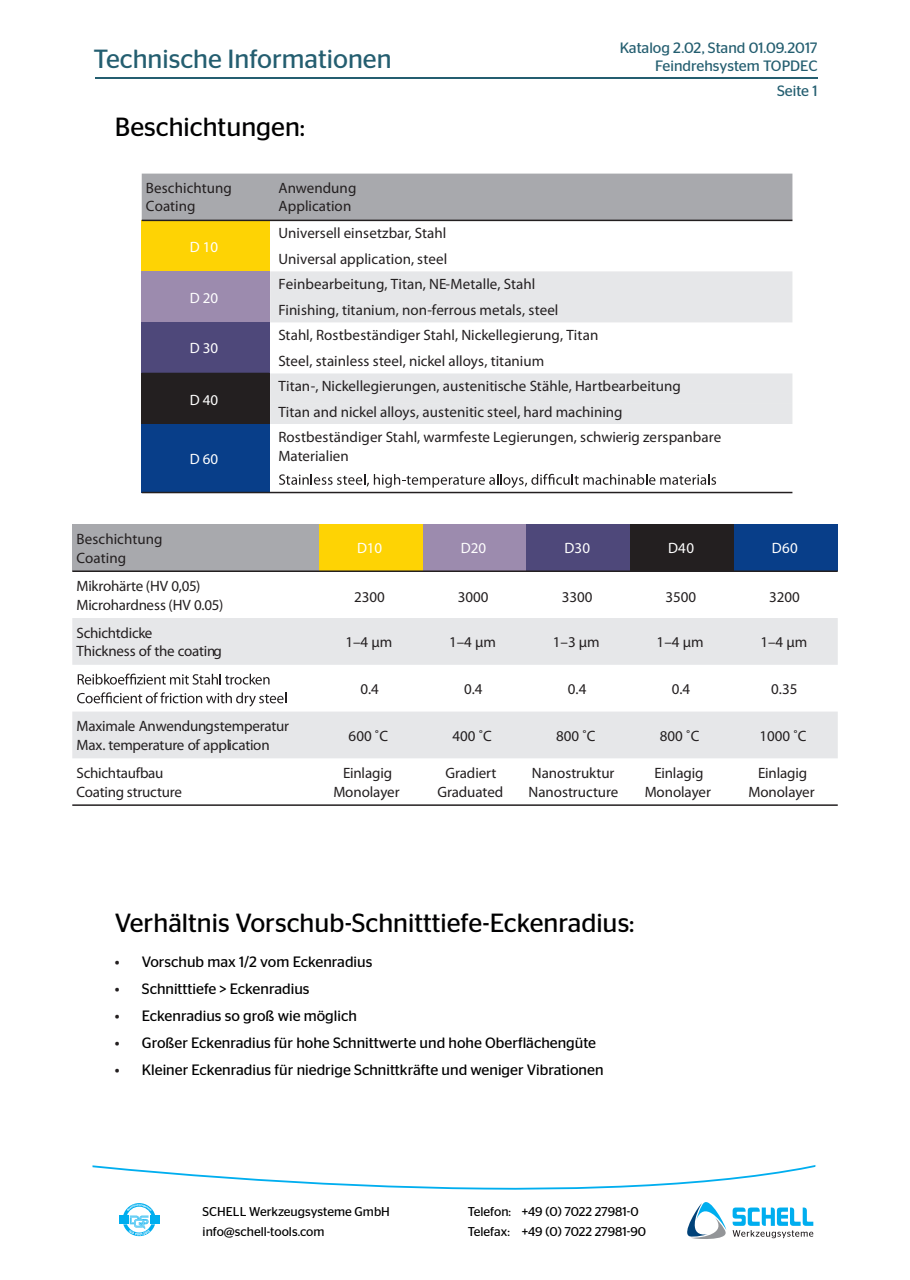
<style>
.page{position:relative;width:910px;height:1280px;background:#fff}
.page>*{position:absolute;margin:0;border:0;box-sizing:border-box;transform-origin:0 0}
.t1{font:26.25px "Stag Sans";color:#010001}
.t2{font:26.25px "Stag Sans";color:#245e70}
.t3{font:15px/18.8px "Myriad Pro";color:#231f20}
.t4{font:15px "Stag Sans";color:#010001}
.t5{font:15px/18.8px "Myriad Pro";letter-spacing:-.02em;color:#231f20}
.t6{font:15px/18px "Stag Sans";color:#245e70;text-align:right}
.t7{font:15px "Myriad Pro";color:#fff}
.t8{font:12.75px/19.8px "Stag Sans";color:#010001}
.s1{color:#231f20}
</style>
<div class="page">
<hr style="left:95px;top:77px;width:723px;height:1px;background:#245e70">
<div style="left:142px;top:174px;width:650px;height:46px;background:#a8a9ad"></div>
<div style="left:142px;top:220px;width:128px;height:51px;background:#fed304"></div>
<svg style="left:270px;top:473px;width:522px;height:19px"></svg>
<div style="left:142px;top:271px;width:128px;height:51px;background:#9c8bae"></div>
<div style="left:270px;top:271px;width:522px;height:26px;background:#e6e7e9"></div>
<svg style="left:270px;top:297px;width:522px;height:127px;fill:#e6e7e9"></svg>
<div style="left:142px;top:322px;width:128px;height:51px;background:#4e487a"></div>
<div style="left:142px;top:373px;width:128px;height:51px;background:#231f20"></div>
<div style="left:142px;top:424px;width:128px;height:68px;background:#083e89"></div>
<hr style="left:270px;top:220px;width:522px;height:1px;background:#231f20">
<hr style="left:142px;top:220px;width:128px;height:1px;background:#231f20">
<hr style="left:142px;top:492px;width:128px;height:1px;background:#231f20">
<hr style="left:270px;top:492px;width:522px;height:1px;background:#231f20">
<svg style="left:279px;top:474px;width:437px;height:14px"></svg>
<div style="left:72px;top:524px;width:247px;height:47px;background:#a8a9ad"></div>
<div style="left:319px;top:524px;width:104px;height:47px;background:#fed304"></div>
<div style="left:423px;top:524px;width:103px;height:47px;background:#9c8bae"></div>
<div style="left:526px;top:524px;width:104px;height:47px;background:#4e487a"></div>
<div style="left:630px;top:524px;width:104px;height:47px;background:#231f20"></div>
<div style="left:734px;top:524px;width:104px;height:47px;background:#083e89"></div>
<svg style="left:72px;top:618px;width:766px;height:140px;fill:#e6e7e9"></svg>
<hr style="left:72px;top:570px;width:247px;height:2px;background:#231f20">
<hr style="left:319px;top:570px;width:104px;height:2px;background:#231f20">
<hr style="left:423px;top:570px;width:103px;height:2px;background:#231f20">
<hr style="left:526px;top:570px;width:104px;height:2px;background:#231f20">
<hr style="left:734px;top:570px;width:104px;height:2px;background:#231f20">
<hr style="left:72px;top:804px;width:247px;height:2px;background:#231f20">
<hr style="left:319px;top:804px;width:104px;height:2px;background:#231f20">
<hr style="left:423px;top:804px;width:103px;height:2px;background:#231f20">
<hr style="left:526px;top:804px;width:104px;height:2px;background:#231f20">
<hr style="left:630px;top:804px;width:104px;height:2px;background:#231f20">
<hr style="left:734px;top:804px;width:104px;height:2px;background:#231f20">
<hr style="left:630px;top:570px;width:104px;height:2px;background:#231f20">
<svg style="left:78px;top:674px;width:192px;height:11px"></svg>
<svg style="left:77px;top:692px;width:209px;height:14px"></svg>
<svg style="left:92px;top:1165px;width:724px;height:25px"></svg>
<svg style="left:687px;top:1202px;width:126px;height:37px"></svg>
<svg style="left:119px;top:1203px;width:40px;height:33px"></svg>
<h1 class="t2" style="left:94px;top:44px;width:300px">Technische Informationen</h1>
<p class="t6" style="left:620px;top:39px;width:199px">Katalog 2.02, Stand 01.09.2017<br>Feindrehsystem TOPDEC</p>
<p class="t6" style="left:777px;top:82px;width:42px">Seite 1</p>
<h1 class="t1" style="left:115px;top:112px;width:192px">Beschichtungen:</h1>
<p class="t3" style="left:146px;top:178px;width:87px">Beschichtung<br>Coating</p>
<p class="t3" style="left:278px;top:178px;width:79px">Anwendung<br>Application</p>
<p class="t3" style="left:278px;top:220px;width:444px;line-height:25.5px">Universell einsetzbar, Stahl<br>Universal application, steel<br>Feinbearbeitung, Titan, NE-Metalle, Stahl<br>Finishing, titanium, non-ferrous metals, steel<br>Stahl, Rostbeständiger Stahl, Nickellegierung, Titan<br>Steel, stainless steel, nickel alloys, titanium<br>Titan-, Nickellegierungen, austenitische Stähle, Hartbearbeitung<br>Titan and nickel alloys, austenitic steel, hard machining Rostbeständiger Stahl, warmfeste Legierungen, schwierig zerspanbare</p>
<p class="t3" style="left:278px;top:446px;width:72px">Materialien</p>
<p class="t7" style="left:190px;top:238px;width:30px">D 10</p>
<p class="t7" style="left:190px;top:288px;width:30px">D 20</p>
<p class="t7" style="left:190px;top:339px;width:30px">D 30</p>
<p class="t7" style="left:190px;top:391px;width:30px">D 40</p>
<p class="t7" style="left:190px;top:449px;width:30px">D 60</p>
<p class="t3" style="left:77px;top:529px;width:87px">Beschichtung<br>Coating</p>
<p class="t7" style="left:357px;top:539px;width:26px">D10</p>
<p class="t7" style="left:461px;top:539px;width:27px">D20</p>
<p class="t7" style="left:564px;top:539px;width:27px">D30</p>
<p class="t7" style="left:668px;top:539px;width:28px">D40</p>
<p class="t7" style="left:772px;top:539px;width:27px">D60</p>
<p class="t3" style="left:77px;top:576px;width:148px">Mikrohärte (HV 0,05)<br>Microhardness (HV 0.05)</p>
<p class="t3" style="left:354px;top:588px;width:32px">2300</p>
<p class="t3" style="left:458px;top:588px;width:32px">3000</p>
<p class="t3" style="left:562px;top:588px;width:32px">3300</p>
<p class="t3" style="left:665px;top:588px;width:32px">3500</p>
<p class="t3" style="left:769px;top:588px;width:32px">3200</p>
<p class="t5" style="left:77px;top:623px;width:147px">Schichtdicke<br>Thickness of the coating</p>
<p class="t3" style="left:345px;top:632px;width:48px">1–4 µm</p>
<p class="t3" style="left:449px;top:632px;width:48px">1–4 µm</p>
<p class="t3" style="left:553px;top:632px;width:48px">1–3 µm</p>
<p class="t3" style="left:657px;top:632px;width:48px">1–4 µm</p>
<p class="t3" style="left:760px;top:632px;width:48px">1–4 µm</p>
<p class="t3" style="left:360px;top:679px;width:20px">0.4</p>
<p class="t3" style="left:464px;top:679px;width:20px">0.4</p>
<p class="t3" style="left:568px;top:679px;width:20px">0.4</p>
<p class="t3" style="left:672px;top:679px;width:20px">0.4</p>
<p class="t3" style="left:771px;top:679px;width:28px">0.35</p>
<p class="t3" style="left:77px;top:716px;width:214px">Maximale Anwendungstemperatur<br>Max. temperature of application</p>
<p class="t3" style="left:349px;top:726px;width:41px">600 ˚C</p>
<p class="t3" style="left:452px;top:726px;width:41px">400 ˚C</p>
<p class="t3" style="left:556px;top:726px;width:41px">800 ˚C</p>
<p class="t3" style="left:660px;top:726px;width:41px">800 ˚C</p>
<p class="t3" style="left:759px;top:726px;width:49px">1000 ˚C</p>
<p class="t5" style="left:77px;top:763px;width:107px">Schichtaufbau<br>Coating structure</p>
<p class="t3" style="left:333px;top:763px;width:68px;text-align:center">Einlagig<br>Monolayer</p>
<p class="t3" style="left:437px;top:763px;width:67px;text-align:center">Gradiert<br>Graduated</p>
<p class="t3" style="left:529px;top:763px;width:91px">Nanostruktur<br>Nanostructure</p>
<p class="t3" style="left:645px;top:763px;width:68px;text-align:center">Einlagig<br>Monolayer</p>
<p class="t3" style="left:748px;top:763px;width:68px;text-align:center">Einlagig<br>Monolayer</p>
<h1 class="t1" style="left:115px;top:908px;width:521px">Verhältnis Vorschub-Schnitttiefe-Eckenradius:</h1>
<p class="t4" style="left:115px;top:954px;width:259px"><span class="s1">•</span> Vorschub max 1/2 vom Eckenradius</p>
<p class="t4" style="left:115px;top:981px;width:196px"><span class="s1">•</span> Schnitttiefe &gt; Eckenradius</p>
<p class="t4" style="left:115px;top:1008px;width:244px"><span class="s1">•</span> Eckenradius so groß wie möglich</p>
<p class="t4" style="left:115px;top:1035px;width:483px"><span class="s1">•</span> Großer Eckenradius für hohe Schnittwerte und hohe Oberflächengüte</p>
<p class="t4" style="left:115px;top:1062px;width:490px"><span class="s1">•</span> Kleiner Eckenradius für niedrige Schnittkräfte und weniger Vibrationen</p>
<p class="t8" style="left:203px;top:1201px;width:189px">SCHELL Werkzeugsysteme GmbH info@schell-tools.com</p>
<p class="t8" style="left:468px;top:1201px;width:180px">Telefon: +49 (0) 7022 27981-0<br>Telefax: +49 (0) 7022 27981-90</p>
</div>
